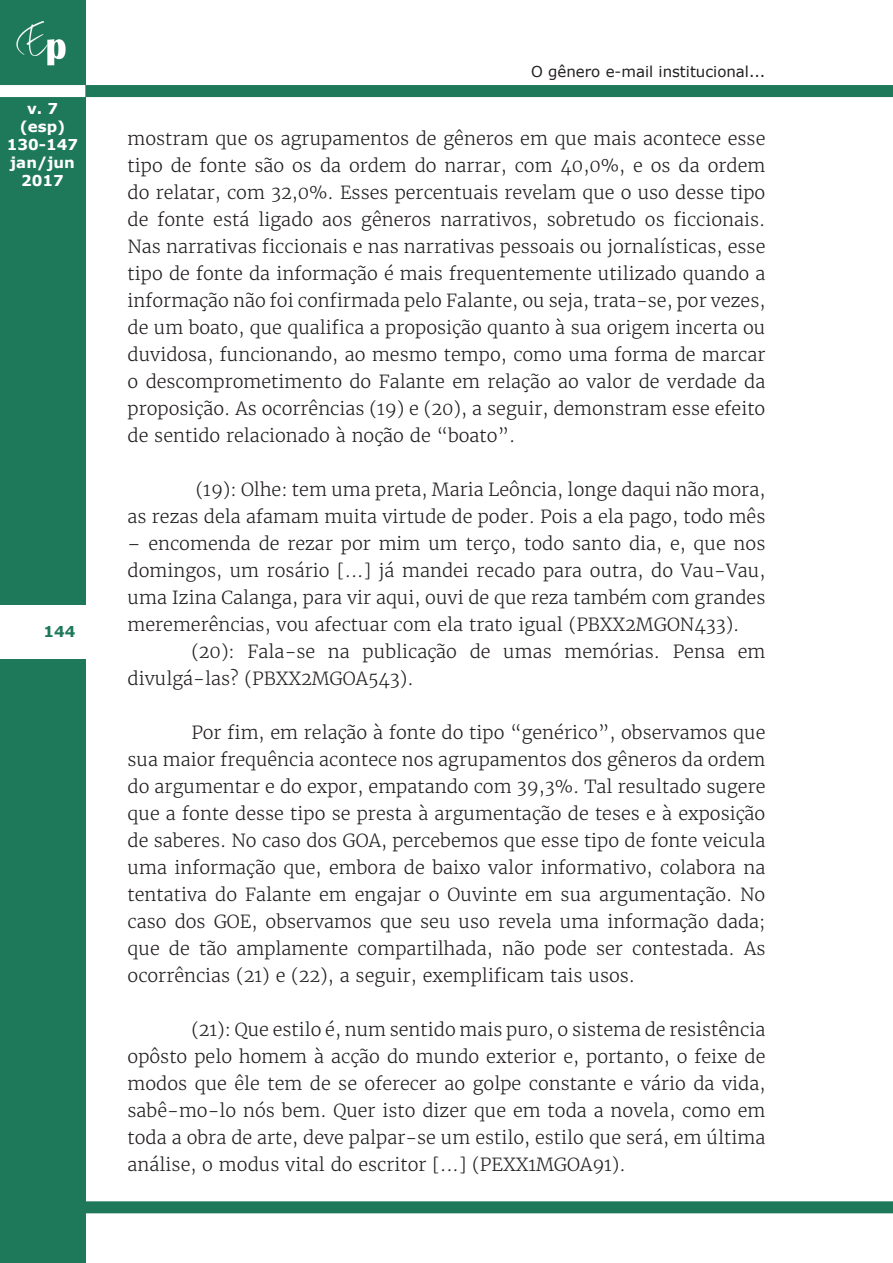
<style>
.page{position:relative;width:893px;height:1263px;background:#fff}
.page>*{position:absolute;margin:0;border:0;box-sizing:border-box;transform-origin:0 0}
.t1{font:300 18px/27px "Merriweather";color:#231f20;text-align:justify}
.t2{font:15px "Verdana";color:#231f20}
.t3{font:700 15px/18px "Verdana";color:#fff;text-align:center}
.t4{font:700 15px "Verdana";color:#1e785a}
</style>
<div class="page">
<div style="left:0;top:0;width:85px;height:1263px;background:#1e785a"></div>
<img style="left:16px;top:21px;width:50px;height:45px">
<div style="left:85px;top:85px;width:808px;height:12px;background:#1e785a"></div>
<div style="left:0;top:85px;width:85px;height:12px;background:#fff"></div>
<div style="left:77px;top:1201px;width:816px;height:12px;background:#1e785a"></div>
<div style="left:0;top:605px;width:85px;height:53px;background:#fff"></div>
<p class="t3" style="left:7px;top:100px;width:73px">v. 7 (esp)<br>130-147 jan/jun<br>2017</p>
<p class="t4" style="left:44px;top:621px;width:33px">144</p>
<p class="t2" style="left:531px;top:61px;width:236px">O gênero e-mail institucional...</p>
<p class="t1" style="left:128px;top:125px;width:639px">mostram que os agrupamentos de gêneros em que mais acontece esse tipo de fonte são os da ordem do narrar, com 40,0%, e os da ordem do relatar, com 32,0%. Esses percentuais revelam que o uso desse tipo de fonte está ligado aos gêneros narrativos, sobretudo os ficcionais.<br>Nas narrativas ficcionais e nas narrativas pessoais ou jornalísticas, esse tipo de fonte da informação é mais frequentemente utilizado quando a informação não foi confirmada pelo Falante, ou seja, trata-se, por vezes, de um boato, que qualifica a proposição quanto à sua origem incerta ou duvidosa, funcionando, ao mesmo tempo, como uma forma de marcar o descomprometimento do Falante em relação ao valor de verdade da proposição. As ocorrências (19) e (20), a seguir, demonstram esse efeito de sentido relacionado à noção de “boato”.</p>
<p class="t1" style="left:128px;top:476px;width:639px;text-align:right">(19): Olhe: tem uma preta, Maria Leôncia, longe daqui não mora,<br>as rezas dela afamam muita virtude de poder. Pois a ela pago, todo mês</p>
<p class="t1" style="left:128px;top:530px;width:639px">– encomenda de rezar por mim um terço, todo santo dia, e, que nos domingos, um rosário [...] já mandei recado para outra, do Vau-Vau, uma Izina Calanga, para vir aqui, ouvi de que reza também com grandes meremerências, vou afectuar com ela trato igual (PBXX2MGON433).</p>
<p class="t1" style="left:128px;top:638px;width:639px;text-indent:64px">(20): Fala-se na publicação de umas memórias. Pensa em divulgá-las? (PBXX2MGOA543).</p>
<p class="t1" style="left:128px;top:719px;width:639px;text-indent:64px">Por fim, em relação à fonte do tipo “genérico”, observamos que sua maior frequência acontece nos agrupamentos dos gêneros da ordem do argumentar e do expor, empatando com 39,3%. Tal resultado sugere que a fonte desse tipo se presta à argumentação de teses e à exposição de saberes. No caso dos GOA, percebemos que esse tipo de fonte veicula uma informação que, embora de baixo valor informativo, colabora na tentativa do Falante em engajar o Ouvinte em sua argumentação. No caso dos GOE, observamos que seu uso revela uma informação dada; que de tão amplamente compartilhada, não pode ser contestada. As ocorrências (21) e (22), a seguir, exemplificam tais usos.</p>
<p class="t1" style="left:128px;top:1016px;width:639px;text-indent:64px">(21): Que estilo é, num sentido mais puro, o sistema de resistência opôsto pelo homem à acção do mundo exterior e, portanto, o feixe de modos que êle tem de se oferecer ao golpe constante e vário da vida, sabê-mo-lo nós bem. Quer isto dizer que em toda a novela, como em toda a obra de arte, deve palpar-se um estilo, estilo que será, em última análise, o modus vital do escritor [...] (PEXX1MGOA91).</p>
</div>
